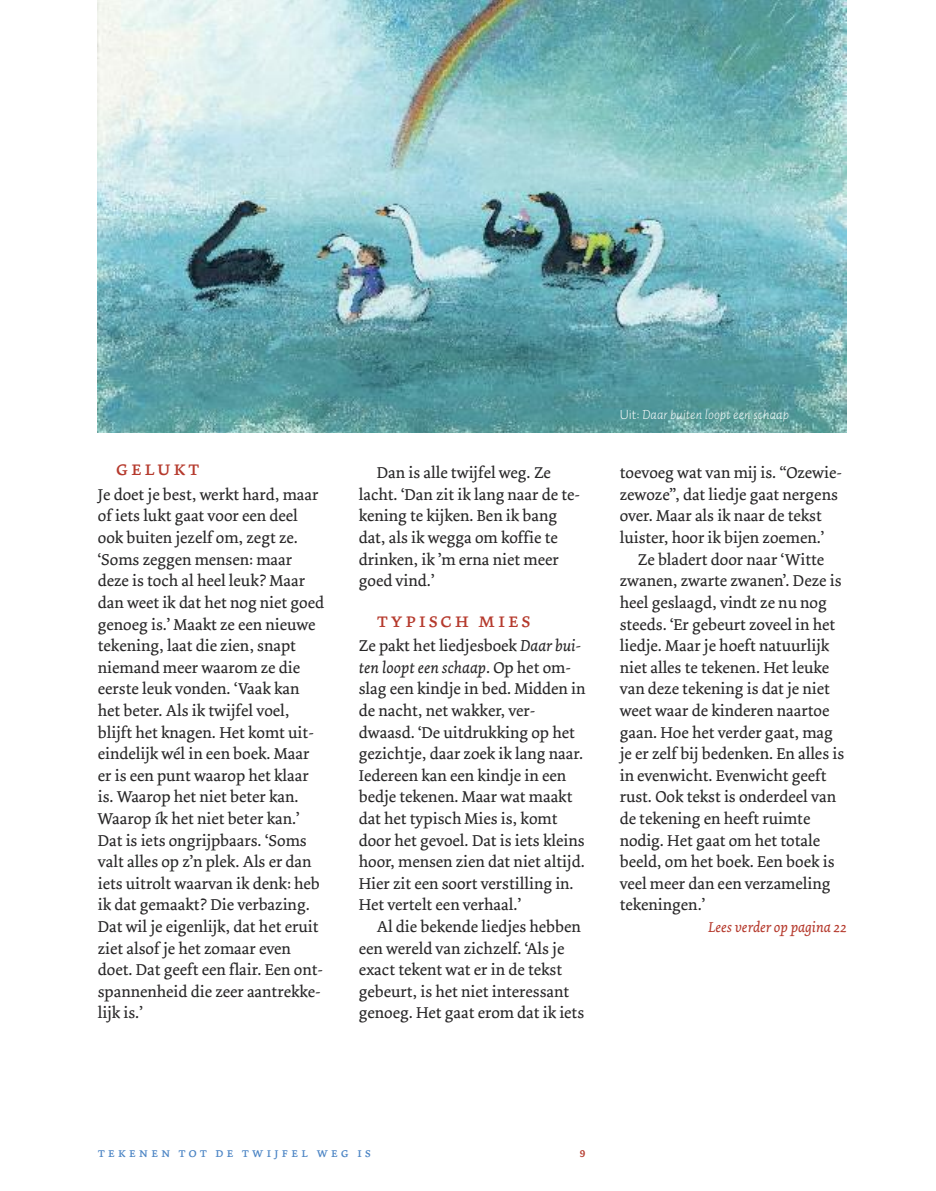
<style>
.page{position:relative;width:936px;height:1191px;background:#fff}
.page>*{position:absolute;margin:0;border:0;box-sizing:border-box;transform-origin:0 0}
.t1{font:21px "Dolly Small Caps";letter-spacing:.1em;color:#b5392c}
.t2{font:16.5px/21.6px "Dolly";color:#272627}
.t3{font:italic 15px "Dolly";color:#b5392c}
.t4{font:italic 300 13.5px "Auto 2";color:#fff}
.t5{font:13.5px "Dolly Small Caps";letter-spacing:.2em;color:#4b84c4}
.t6{font:13.5px "Dolly Small Caps";color:#b5392c}
.s1{font-style:italic}
.s2{font-style:normal}
</style>
<div class="page">
<img style="left:98px;top:0;width:748px;height:433px">
<p class="t1" style="left:116px;top:459px;width:85px">gelukt</p>
<p class="t2" style="left:98px;top:485px;width:228px">Je doet je best, werkt hard, maar of iets lukt gaat voor een deel ook buiten jezelf om, zegt ze. ‘Soms zeggen mensen: maar deze is toch al heel leuk? Maar dan weet ik dat het nog niet goed genoeg is.’ Maakt ze een nieuwe tekening, laat die zien, snapt niemand meer waarom ze die eerste leuk vonden. ‘Vaak kan het beter. Als ik twijfel voel, blijft het knagen. Het komt uit&shy;eindelijk wél in een boek. Maar er is een punt waarop het klaar is. Waarop het niet beter kan.<br>Waarop ík het niet beter kan.’<br>Dat is iets ongrijpbaars. ‘Soms valt alles op z’n plek. Als er dan iets uitrolt waarvan ik denk: heb ik dat gemaakt? Die verbazing.<br>Dat wil je eigenlijk, dat het eruit ziet alsof je het zomaar even doet. Dat geeft een flair. Een ont&shy;spannenheid die zeer aantrekke&shy;lijk is.’</p>
<p class="t2" style="left:359px;top:463px;width:223px;text-indent:18px">Dan is alle twijfel weg. Ze lacht. ‘Dan zit ik lang naar de te&shy;kening te kijken. Ben ik bang dat, als ik wegga om koffie te drinken, ik ’m erna niet meer goed vind.’</p>
<p class="t1" style="left:377px;top:610px;width:156px">typisch mies</p>
<p class="t2" style="left:359px;top:636px;width:228px">Ze pakt het liedjesboek <span class="s1">Daar bui&shy;ten loopt een schaap</span>. Op het om&shy;slag een kindje in bed. Midden in de nacht, net wakker, ver&shy;dwaasd. ‘De uitdrukking op het gezichtje, daar zoek ik lang naar.<br>Iedereen kan een kindje in een bedje tekenen. Maar wat maakt dat het typisch Mies is, komt door het gevoel. Dat is iets kleins hoor, mensen zien dat niet altijd.<br>Hier zit een soort verstilling in.<br>Het vertelt een verhaal.’</p>
<p class="t2" style="left:359px;top:917px;width:227px;text-indent:18px">Al die bekende liedjes hebben een wereld van zichzelf. ‘Als je exact tekent wat er in de tekst gebeurt, is het niet interessant genoeg. Het gaat erom dat ik iets</p>
<p class="t4" style="left:619px;top:409px;width:171px"><span class="s2">Uit:</span> Daar buiten loopt een schaap</p>
<p class="t2" style="left:619px;top:463px;width:224px">toevoeg wat van mij is. “Ozewie&shy;zewoze”, dat liedje gaat nergens over. Maar als ik naar de tekst luister, hoor ik bijen zoemen.’</p>
<p class="t2" style="left:619px;top:550px;width:226px;text-indent:18px">Ze bladert door naar ‘Witte zwanen, zwarte zwanen’. Deze is heel geslaagd, vindt ze nu nog steeds. ‘Er gebeurt zoveel in het liedje. Maar je hoeft natuurlijk niet alles te tekenen. Het leuke van deze tekening is dat je niet weet waar de kinderen naartoe gaan. Hoe het verder gaat, mag je er zelf bij bedenken. En alles is in evenwicht. Evenwicht geeft rust. Ook tekst is onderdeel van de tekening en heeft ruimte nodig. Het gaat om het totale beeld, om het boek. Een boek is veel meer dan een verzameling tekeningen.’</p>
<p class="t3" style="left:708px;top:921px;width:140px">Lees verder op pagina 22</p>
<p class="t5" style="left:98px;top:1146px;width:275px">tekenen tot de twijfel weg is</p>
<p class="t6" style="left:579px;top:1146px;width:8px">9</p>
</div>
